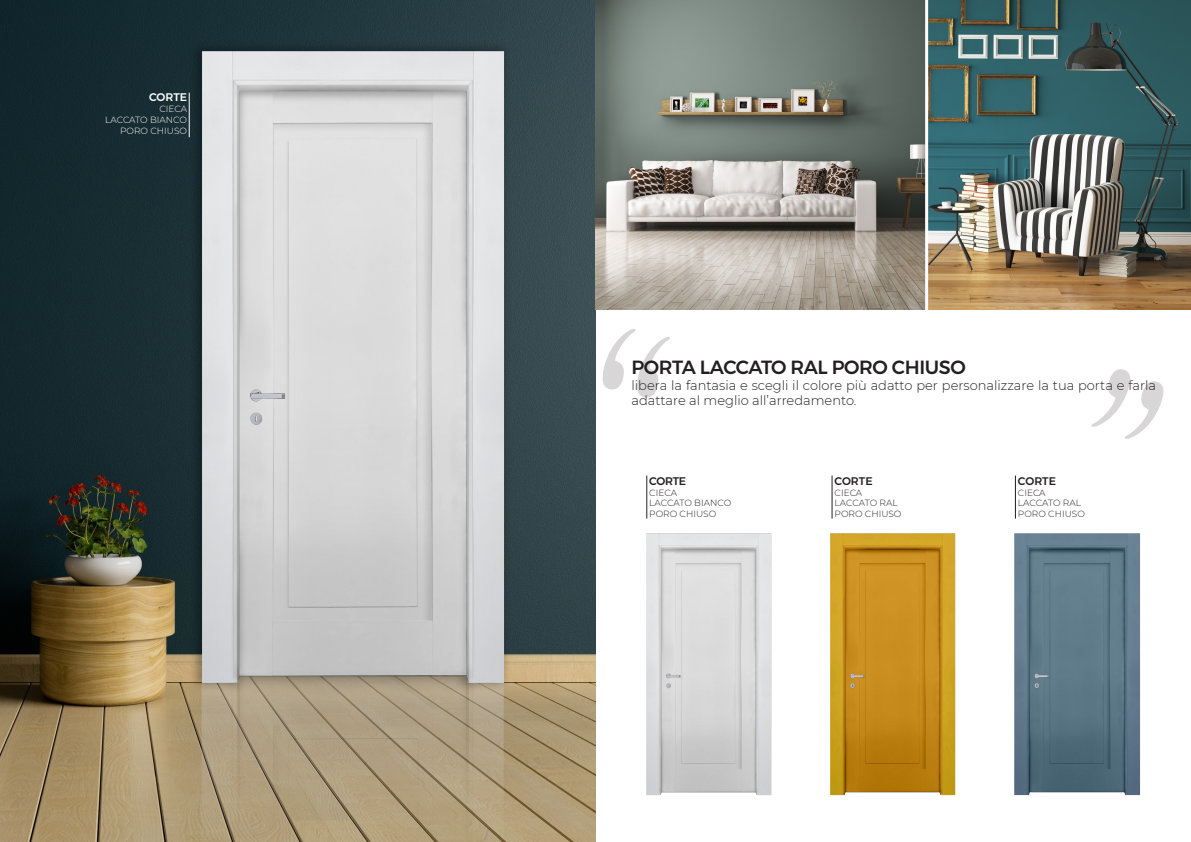
<style>
.page{position:relative;width:1191px;height:842px;background:#fff}
.page>*{position:absolute;margin:0;border:0;box-sizing:border-box;transform-origin:0 0}
.t1{font:500 19px "Montserrat";letter-spacing:-.02em;color:#231f20}
.t2{font:300 13px/15.6px "Montserrat";color:#231f20}
.t3{font:500 11px "Montserrat";letter-spacing:-.005em;color:#231f20}
.t4{font:500 11px "Montserrat";color:#fff}
.t5{font:300 9px "Montserrat";color:#231f20}
.t6{font:300 9px "Montserrat";color:#fff}
</style>
<div class="page">
<img style="left:0;top:0;width:595px;height:842px">
<hr style="left:189px;top:93px;width:1px;height:44px;background:#fff">
<svg style="left:602px;top:329px;width:68px;height:69px"></svg>
<svg style="left:1091px;top:369px;width:73px;height:70px"></svg>
<img style="left:928px;top:0;width:263px;height:309px">
<img style="left:595px;top:0;width:330px;height:310px">
<img style="left:1014px;top:533px;width:127px;height:263px">
<img style="left:646px;top:533px;width:126px;height:263px">
<img style="left:830px;top:533px;width:126px;height:263px">
<hr style="left:831px;top:476px;width:1px;height:43px;background:#231f20">
<hr style="left:1015px;top:476px;width:1px;height:43px;background:#231f20">
<hr style="left:646px;top:476px;width:1px;height:43px;background:#231f20">
<p class="t4" style="left:149px;top:89px;width:40px">CORTE</p>
<p class="t6" style="left:159px;top:103px;width:29px">CIECA</p>
<p class="t6" style="left:105px;top:113px;width:83px">LACCATO BIANCO</p>
<p class="t6" style="left:120px;top:124px;width:68px">PORO CHIUSO</p>
<p class="t1" style="left:631px;top:353px;width:336px">PORTA LACCATO RAL PORO CHIUSO</p>
<p class="t2" style="left:631px;top:377px;width:526px">libera la fantasia e scegli il colore più adatto per personalizzare la tua porta e farla adattare al meglio all’arredamento.</p>
<p class="t3" style="left:649px;top:472px;width:38px">CORTE</p>
<p class="t5" style="left:649px;top:486px;width:29px">CIECA</p>
<p class="t5" style="left:649px;top:497px;width:83px">LACCATO BIANCO</p>
<p class="t5" style="left:649px;top:508px;width:68px">PORO CHIUSO</p>
<p class="t3" style="left:834px;top:472px;width:40px">CORTE</p>
<p class="t5" style="left:834px;top:486px;width:29px">CIECA</p>
<p class="t5" style="left:834px;top:497px;width:65px">LACCATO RAL</p>
<p class="t5" style="left:834px;top:508px;width:68px">PORO CHIUSO</p>
<p class="t3" style="left:1018px;top:472px;width:40px">CORTE</p>
<p class="t5" style="left:1018px;top:486px;width:29px">CIECA</p>
<p class="t5" style="left:1018px;top:497px;width:65px">LACCATO RAL</p>
<p class="t5" style="left:1018px;top:508px;width:68px">PORO CHIUSO</p>
</div>
